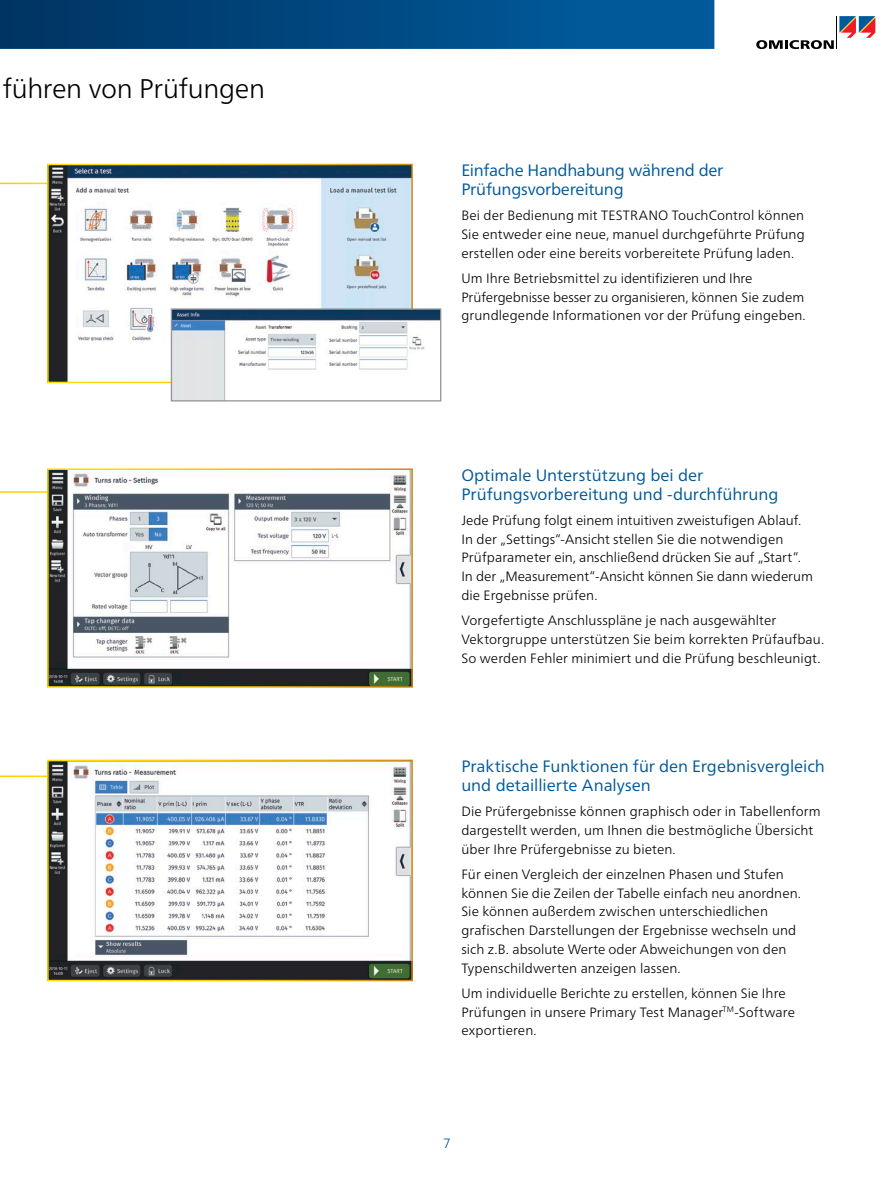
<style>
.page{position:relative;width:893px;height:1191px;background:#fff}
.page>*{position:absolute;margin:0;border:0;box-sizing:border-box;transform-origin:0 0}
.t1{font:300 27px "Frutiger Neue LTW1 G";letter-spacing:-.015em;color:#000}
.Content_-_Headline_1{font:16.5px/18.8px "Frutiger Neue LTW1 G";letter-spacing:-.005em;color:#00599a}
.Content_-_Normal{font:300 13.5px/18.8px "Frutiger Neue LTW1 G";letter-spacing:.005em;color:#000}
.t2{font:300 13.5px "Frutiger Neue LTW1 G";color:#00599a}
</style>
<div class="page">
<svg style="left:0;top:0;width:714px;height:49px;background:#004981"></svg>
<svg style="left:756px;top:16px;width:119px;height:33px"></svg>
<svg style="left:0;top:491px;width:69px;height:286px"></svg>
<img style="left:50px;top:167px;width:360px;height:213px">
<img style="left:50px;top:762px;width:360px;height:216px">
<img style="left:50px;top:471px;width:360px;height:213px">
<img style="left:173px;top:310px;width:266px;height:89px">
<div style="left:171px;top:308px;width:270px;height:93px;border:1px solid #939598"></div>
<h1 class="t1" style="left:3px;top:72px;width:264px">führen von Prüfungen</h1>
<p class="Content_-_Headline_1" style="left:461px;top:161px;width:264px">Einfache Handhabung während der<br>Prüfungsvorbereitung</p>
<p class="Content_-_Normal" style="left:461px;top:206px;width:345px;text-align:justify">Bei der Bedienung mit TESTRANO TouchControl können Sie entweder eine neue, manuel durchgeführte Prüfung erstellen oder eine bereits vorbereitete Prüfung laden.</p>
<p class="Content_-_Normal" style="left:461px;top:269px;width:346px">Um Ihre Betriebsmittel zu identifizieren und Ihre<br>Prüfergebnisse besser zu organisieren, können Sie zudem grundlegende Informationen vor der Prüfung eingeben.</p>
<p class="Content_-_Headline_1" style="left:461px;top:466px;width:319px">Optimale Unterstützung bei der<br>Prüfungsvorbereitung und -durchführung</p>
<p class="Content_-_Normal" style="left:461px;top:511px;width:353px">Jede Prüfung folgt einem intuitiven zweistufigen Ablauf.<br>In der „Settings“-Ansicht stellen Sie die notwendigen Prüfparameter ein, anschließend drücken Sie auf „Start“.<br>In der „Measurement“-Ansicht können Sie dann wiederum die Ergebnisse prüfen.</p>
<p class="Content_-_Normal" style="left:461px;top:611px;width:364px">Vorgefertigte Anschlusspläne je nach ausgewählter<br>Vektorgruppe unterstützen Sie beim korrekten Prüfaufbau.<br>So werden Fehler minimiert und die Prüfung beschleunigt.</p>
<p class="Content_-_Headline_1" style="left:461px;top:757px;width:365px">Praktische Funktionen für den Ergebnisvergleich und detaillierte Analysen</p>
<p class="Content_-_Normal" style="left:461px;top:802px;width:361px">Die Prüfergebnisse können graphisch oder in Tabellenform dargestellt werden, um Ihnen die bestmögliche Übersicht über Ihre Prüfergebnisse zu bieten.</p>
<p class="Content_-_Normal" style="left:461px;top:864px;width:341px">Für einen Vergleich der einzelnen Phasen und Stufen können Sie die Zeilen der Tabelle einfach neu anordnen.<br>Sie können außerdem zwischen unterschiedlichen grafischen Darstellungen der Ergebnisse wechseln und sich z.B. absolute Werte oder Abweichungen von den Typenschildwerten anzeigen lassen.</p>
<p class="Content_-_Normal" style="left:461px;top:983px;width:335px">Um individuelle Berichte zu erstellen, können Sie Ihre<br>Prüfungen in unsere Primary Test Manager<sup>TM</sup>-Software exportieren.</p>
<p class="t2" style="left:443px;top:1135px;width:9px">7</p>
</div>
